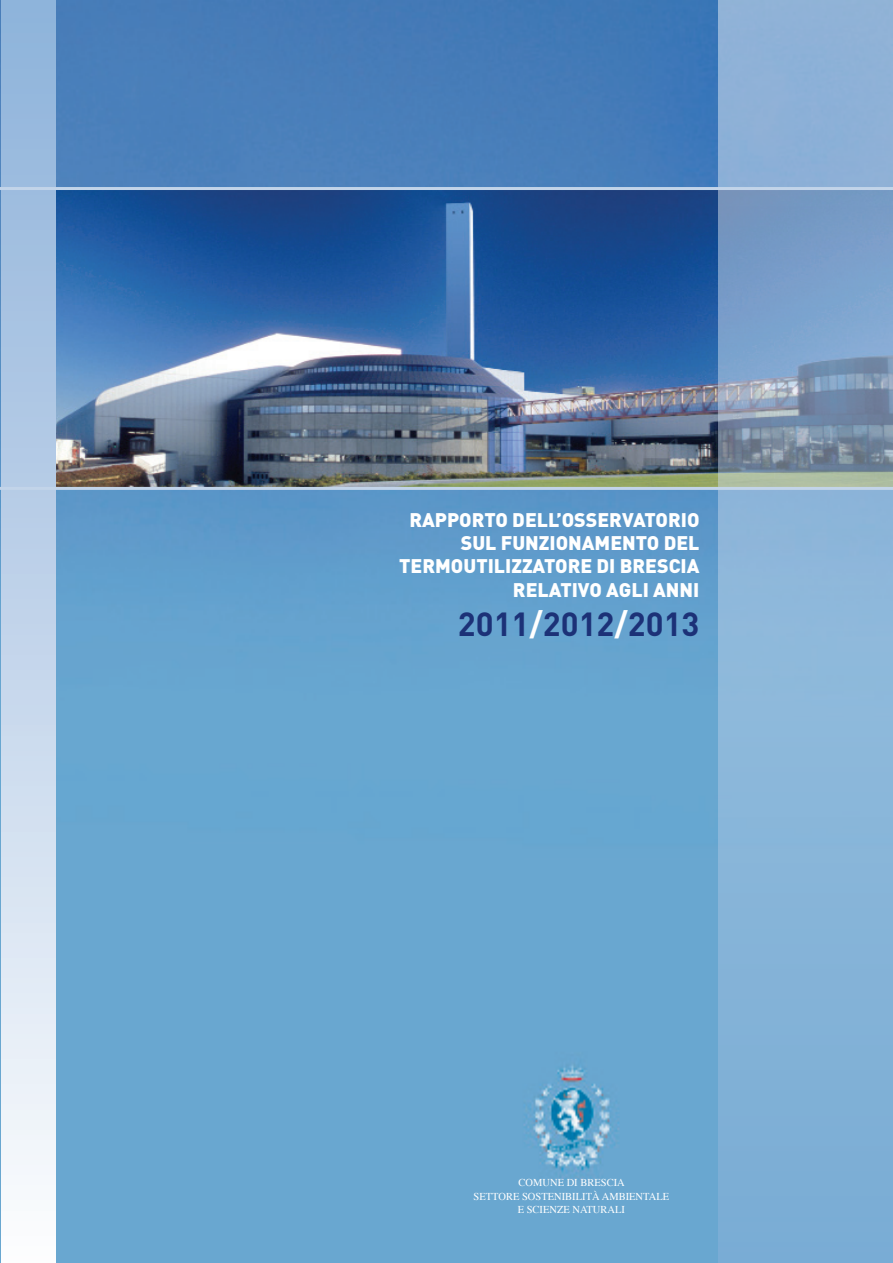
<style>
.page{position:relative;width:893px;height:1263px;background:#fff}
.page>*{position:absolute;margin:0;border:0;box-sizing:border-box;transform-origin:0 0}
.t1{font:700 33px "DIN";color:#1c3177}
.t2{font:900 19.5px/23.4px "DIN";color:#fff;text-align:right}
.t3{font:10.5px/13.5px "Times";color:#fff;text-align:center}
.s1{color:#fff}
</style>
<div class="page">
<img style="left:0;top:0;width:719px;height:1263px">
<img style="left:55px;top:190px;width:664px;height:297px">
<svg style="left:719px;top:0;width:174px;height:1263px;background:#85add1"></svg>
<div style="left:1px;top:0;width:54px;height:1263px;background:linear-gradient(to bottom,#8cb0d9,#fbfbfd)"></div>
<hr style="left:0;top:187px;width:893px;height:3px;background:#c2d4e9">
<hr style="left:0;top:487px;width:893px;height:3px;background:#c2d4e9">
<p class="t2" style="left:399px;top:507px;width:302px">RAPPORTO DELL’OSSERVATORIO<br>SUL FUNZIONAMENTO DEL<br>TERMOUTILIZZATORE DI BRESCIA<br>RELATIVO AGLI ANNI</p>
<h1 class="t1" style="left:458px;top:603px;width:243px">2011<span class="s1">/</span>2012<span class="s1">/</span>2013</h1>
<p class="t3" style="left:519px;top:1174px;width:9px">COMUNE</p>
<p class="t3" style="left:567px;top:1174px;width:22px">DI BRE</p>
<p class="t3" style="left:601px;top:1174px;width:25px">SCIA</p>
<p class="t3" style="left:474px;top:1188px;width:197px">SETTORE SOSTENIBILITÀ AMBIENTALE<br>E SCIENZE NATURALI</p>
</div>
